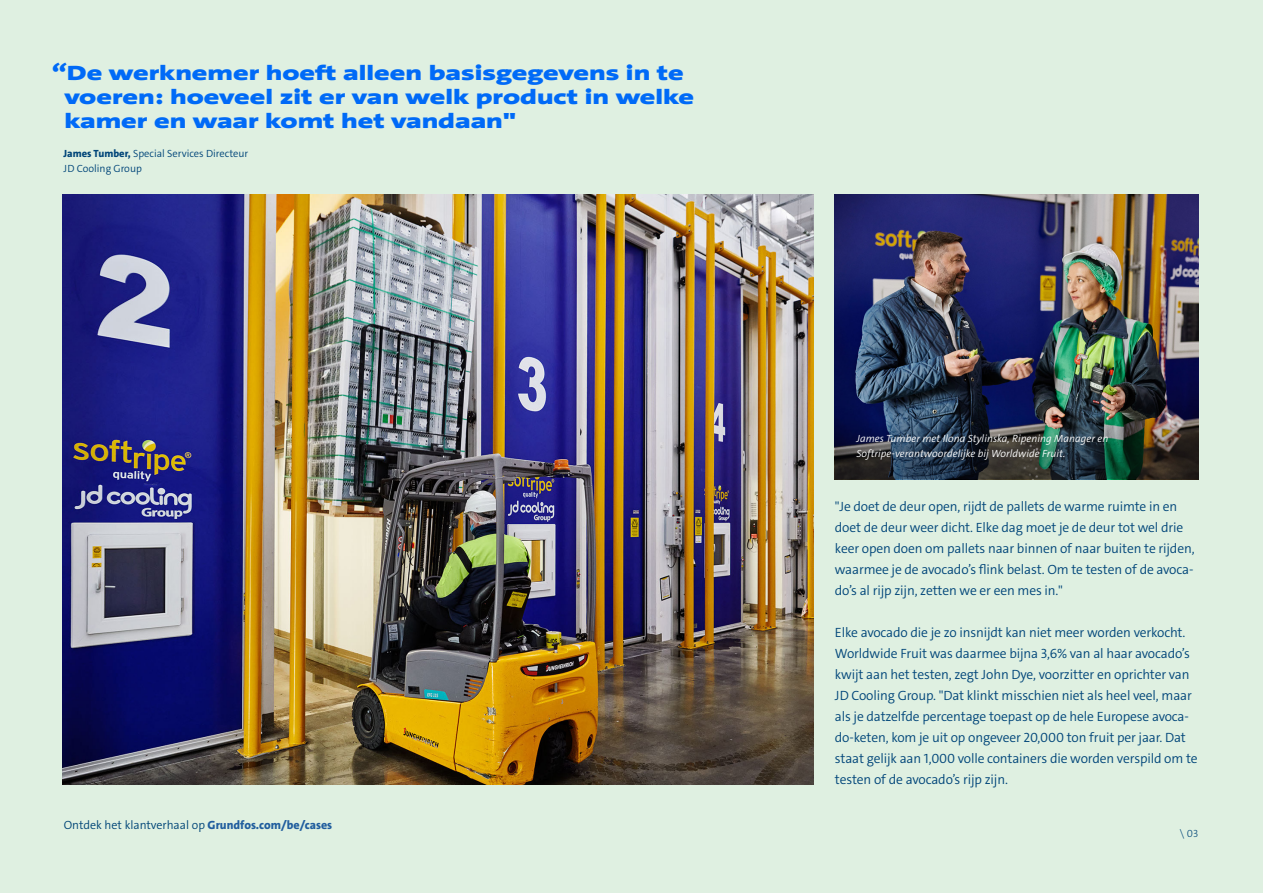
<style>
.page{position:relative;width:1263px;height:893px;background:#dff0e1}
.page>*{position:absolute;margin:0;border:0;box-sizing:border-box;transform-origin:0 0}
.t1{font:900 21px/24px "Grundfos The Sans Extd";color:#006af7}
.t2{font:300 13.5px/21px "Grundfos The Sans";letter-spacing:-.01em;color:#004579}
.t3{font:300 12px "Grundfos The Sans";color:#004577}
.t4{font:italic 300 10.5px/15px "Grundfos The Sans";letter-spacing:.005em;color:#fff}
.t5{font:300 10.5px/15px "Grundfos The Sans";color:#004579}
.t6{font:300 10.5px "Grundfos The Sans";color:#004577}
.s1{font-weight:800}
.s2{font-weight:800;color:#215e9e}
</style>
<div class="page">
<img style="left:835px;top:195px;width:364px;height:179px">
<img style="left:835px;top:374px;width:364px;height:105px">
<img style="left:62px;top:195px;width:752px;height:590px">
<h1 class="t1" style="left:65px;top:61px;width:631px;text-indent:-13px">“De werknemer hoeft alleen basisgegevens in te voeren: hoeveel zit er van welk product in welke kamer en waar komt het vandaan"</h1>
<p class="t5" style="left:64px;top:146px;width:186px"><span class="s1">James Tumber,</span> Special Services Directeur<br>JD Cooling Group</p>
<p class="t3" style="left:64px;top:817px;width:270px">Ontdek het klantverhaal op <span class="s2">Grundfos.com/be/cases</span></p>
<p class="t4" style="left:856px;top:431px;width:253px">James Tumber met Ilona Stylinska, Ripening Manager en<br>Softripe-verantwoordelijke bij Worldwide Fruit.</p>
<p class="t2" style="left:835px;top:496px;width:361px">"Je doet de deur open, rijdt de pallets de warme ruimte in en doet de deur weer dicht. Elke dag moet je de deur tot wel drie keer open doen om pallets naar binnen of naar buiten te rijden, waarmee je de avocado’s flink belast. Om te testen of de avoca&shy;do’s al rijp zijn, zetten we er een mes in."</p>
<p class="t2" style="left:835px;top:622px;width:364px">Elke avocado die je zo insnijdt kan niet meer worden verkocht.<br>Worldwide Fruit was daarmee bijna 3,6% van al haar avocado’s kwijt aan het testen, zegt John Dye, voorzitter en oprichter van JD Cooling Group. "Dat klinkt misschien niet als heel veel, maar als je datzelfde percentage toepast op de hele Europese avoca&shy;do-keten, kom je uit op ongeveer 20,000 ton fruit per jaar. Dat staat gelijk aan 1,000 volle containers die worden verspild om te testen of de avocado’s rijp zijn.</p>
<p class="t6" style="left:1180px;top:827px;width:20px">\ 03</p>
</div>
